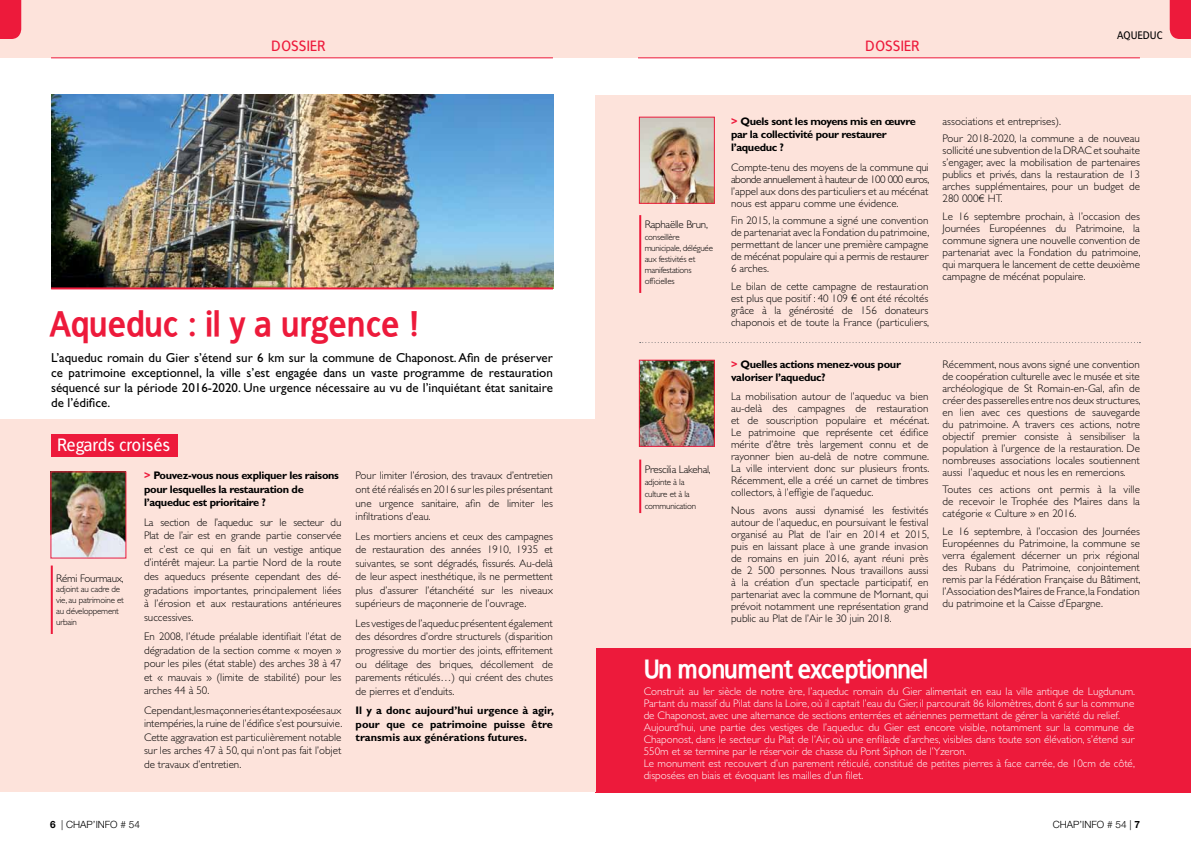
<style>
.page{position:relative;width:1191px;height:842px;background:#fff}
.page>*{position:absolute;margin:0;border:0;box-sizing:border-box;transform-origin:0 0}
.t1{font:700 35px "Francophil Sans";letter-spacing:.01em;color:#ed1a3b}
.t2{font:700 26px "Francophil Sans";letter-spacing:-.02em;color:#fff}
.t3{font:18px "Francophil Sans";letter-spacing:.015em;color:#fff}
.t4{font:15px "Francophil Sans";letter-spacing:.005em;color:#ed1a3b}
.t5{font:13px/15px "Gill Sans Std";color:#000;text-align:justify}
.t6{font:300 11px/12px "Gill Sans Std";color:#000;text-align:justify}
.t7{font:300 11px/12px "Gill Sans Std";color:#fff}
.t8{font:700 11px/13.4px "Gill Sans Std";letter-spacing:-.03em;color:#000}
.t9{font:300 11px "Gill Sans Std";letter-spacing:-.025em;color:#000}
.t10{font:11px "Francophil Sans";color:#000}
.t11{font:300 10px "Helvetica Neue LT Std";color:#000}
.t12{font:300 9px/10.8px "Gill Sans Std";letter-spacing:-.025em;color:#000}
.s1{color:#ed1a3b}
.s2{font-weight:700}
</style>
<div class="page">
<div style="left:595px;top:95px;width:596px;height:697px;background:#fde3db"></div>
<div style="left:595px;top:648px;width:596px;height:144px;background:#ed1a3b"></div>
<div style="left:0;top:419px;width:595px;height:373px;background:#fde3db"></div>
<div style="left:0;top:0;width:1191px;height:58px;background:#fde3db"></div>
<hr style="left:51px;top:57px;width:502px;height:1px;background:#ed1a3b">
<hr style="left:638px;top:57px;width:502px;height:1px;background:#ed1a3b">
<svg style="left:1169px;top:0;width:22px;height:39px"></svg>
<svg style="left:0;top:0;width:21px;height:39px"></svg>
<img style="left:53px;top:474px;width:71px;height:82px">
<hr style="left:51px;top:565px;width:2px;height:69px;background:#ed1a3b">
<img style="left:51px;top:95px;width:502px;height:192px">
<div style="left:51px;top:434px;width:126px;height:23px;background:#ed1a3b"></div>
<hr style="left:51px;top:287px;width:502px;height:2px;background:#ed1a3b">
<img style="left:641px;top:119px;width:71px;height:82px">
<img style="left:641px;top:362px;width:71px;height:82px">
<div style="left:639px;top:360px;width:75px;height:86px;border:1px solid #ed1a3b"></div>
<hr style="left:639px;top:215px;width:2px;height:78px;background:#ed1a3b">
<hr style="left:639px;top:460px;width:2px;height:53px;background:#ed1a3b">
<svg style="left:640px;top:342px;width:500px;height:1px"></svg>
<h3 class="t4" style="left:271px;top:37px;width:56px">DOSSIER</h3>
<h3 class="t4" style="left:865px;top:37px;width:56px">DOSSIER</h3>
<p class="t10" style="left:1117px;top:29px;width:21px">aqueduc</p>
<h1 class="t1" style="left:50px;top:303px;width:371px">Aqueduc : il y a urgence !</h1>
<p class="t9" style="left:644px;top:219px;width:65px">Raphaëlle Brun,</p>
<p class="t12" style="left:644px;top:232px;width:70px">conseillère municipale, déléguée aux festivités et manifestations officielles</p>
<p class="t8" style="left:731px;top:114px;width:186px"><span class="s1">&gt;</span> Quels sont les moyens mis en œuvre par la collectivité pour restaurer l’aqueduc ?</p>
<p class="t6" style="left:731px;top:161px;width:200px">Compte-tenu des moyens de la commune qui abonde annuellement à hauteur de 100 000 euros, l’appel aux dons des particuliers et au mécénat nous est apparu comme une évidence.</p>
<p class="t6" style="left:731px;top:215px;width:200px">Fin 2015, la commune a signé une convention de partenariat avec la Fondation du patrimoine, permettant de lancer une première campagne de mécénat populaire qui a permis de restaurer 6 arches.</p>
<p class="t6" style="left:731px;top:280px;width:200px">Le bilan de cette campagne de restauration est plus que positif : 40 109 € ont été récoltés grâce à la générosité de 156 donateurs chaponois et de toute la France (particuliers,</p>
<p class="t6" style="left:942px;top:112px;width:199px;line-height:17.7px">associations et entreprises).<br>Pour 2018-2020, la commune a de nouveau</p>
<p class="t6" style="left:942px;top:145px;width:199px">sollicité une subvention de la DRAC et souhaite s’engager, avec la mobilisation de partenaires publics et privés, dans la restauration de 13 arches supplémentaires, pour un budget de 280 000€ HT.</p>
<p class="t6" style="left:942px;top:210px;width:200px">Le 16 septembre prochain, à l’occasion des Journées Européennes du Patrimoine, la commune signera une nouvelle convention de partenariat avec la Fondation du patrimoine, qui marquera le lancement de cette deuxième campagne de mécénat populaire.</p>
<p class="t5" style="left:51px;top:350px;width:503px">L’aqueduc romain du Gier s’étend sur 6 km sur la commune de Chaponost. Afin de préserver ce patrimoine exceptionnel, la ville s’est engagée dans un vaste programme de restauration séquencé sur la période 2016-2020. Une urgence nécessaire au vu de l’inquiétant état sanitaire de l’édifice.</p>
<h3 class="t3" style="left:57px;top:435px;width:114px">Regards croisés</h3>
<p class="t9" style="left:56px;top:572px;width:69px">Rémi Fourmaux,</p>
<p class="t12" style="left:56px;top:584px;width:69px">adjoint au cadre de vie, au patrimoine et au développement urbain</p>
<p class="t8" style="left:144px;top:469px;width:196px"><span class="s1">&gt;</span> Pouvez-vous nous expliquer les raisons pour lesquelles la restauration de l’aqueduc est prioritaire ?</p>
<p class="t6" style="left:144px;top:515px;width:199px;line-height:13.6px">La section de l’aqueduc sur le secteur du Plat de l’air est en grande partie conservée et c’est ce qui en fait un vestige antique d’intérêt majeur. La partie N ord de la route des aqueducs présente cependant des dé&shy;gradations importantes, principalement liées à l’érosion et aux restaurations antérieures successives.</p>
<p class="t6" style="left:144px;top:630px;width:199px;line-height:13.6px">En 2008, l’étude préalable identifiait l’état de dégradation de la section comme « moyen » pour les piles (état stable) des arches 38 à 47 et « mauvais » (limite de stabilité) pour les arches 44 à 50.</p>
<p class="t6" style="left:144px;top:703px;width:200px;line-height:13.6px">Cependant,les maçonneries étant exposées aux intempéries, la ruine de l’édifice s’est poursuivie.<br>Cette aggravation est particulièrement notable sur les arches 47 à 50, qui n’ont pas fait l’objet de travaux d’entretien.</p>
<p class="t6" style="left:355px;top:469px;width:199px;line-height:13.6px">Pour limiter l’érosion, des travaux d’entretien ont été réalisés en 2016 sur les piles présentant une urgence sanitaire, afin de limiter les infiltrations d’eau.</p>
<p class="t6" style="left:355px;top:529px;width:199px;line-height:13.6px">Les mortiers anciens et ceux des campagnes de restauration des années 1910, 1935 et suivantes, se sont dégradés, fissurés. Au-delà de leur aspect inesthétique, ils ne permettent plus d’assurer l’étanchéité sur les niveaux supérieurs de maçonnerie de l’ouvrage.</p>
<p class="t6" style="left:355px;top:616px;width:199px;line-height:13.6px">Les vestiges de l’aqueduc présentent également des désordres d’ordre structurels (disparition progressive du mortier des joints, effritement ou délitage des briques, décollement de parements réticulés…) qui créent des chutes de pierres et d’enduits.</p>
<p class="t8" style="left:355px;top:703px;width:200px;text-align:justify">I l y a donc aujourd’hui urgence à agir, pour que ce patrimoine puisse être transmis aux générations futures.</p>
<p class="t9" style="left:644px;top:463px;width:68px">Prescilia Lakehal,</p>
<p class="t12" style="left:644px;top:476px;width:53px;line-height:12px">adjointe à la culture et à la communication</p>
<p class="t8" style="left:731px;top:357px;width:171px"><span class="s1">&gt;</span> Quelles actions menez-vous pour valoriser l’aqueduc?</p>
<p class="t6" style="left:731px;top:391px;width:200px">La mobilisation autour de l’aqueduc va bien au-delà des campagnes de restauration et de souscription populaire et mécénat.<br>Le patrimoine que représente cet édifice mérite d’être très largement connu et de rayonner bien au-delà de notre commune.<br>La ville intervient donc sur plusieurs fronts.<br>Récemment, elle a créé un carnet de timbres collectors, à l’effigie de l’aqueduc.</p>
<p class="t6" style="left:731px;top:504px;width:200px">N ous avons aussi dynamisé les festivités autour de l’aqueduc, en poursuivant le festival organisé au Plat de l’air en 2014 et 2015, puis en laissant place à une grande invasion de romains en juin 2016, ayant réuni près de 2 500 personnes. Nous travaillons aussi à la création d’un spectacle participatif, en partenariat avec la commune de M ornant, qui prévoit notamment une représentation grand public au Plat de l’Air le 30 juin 2018.</p>
<p class="t6" style="left:942px;top:358px;width:200px">Récemment, nous avons signé une convention de coopération culturelle avec le musée et site archéologique de St Romain-en-Gal, afin de créer des passerelles entre nos deux structures, en lien avec ces questions de sauvegarde du patrimoine. A travers ces actions, notre objectif premier consiste à sensibiliser la population à l’urgence de la restauration. De nombreuses associations locales soutiennent aussi l’aqueduc et nous les en remercions.</p>
<p class="t6" style="left:942px;top:484px;width:199px">Toutes ces actions ont permis à la ville de recevoir le Trophée des Maires dans la catégorie « Culture » en 2016.</p>
<p class="t6" style="left:942px;top:525px;width:200px">Le 16 septembre, à l’occasion des Journées Européennes du Patrimoine, la commune se verra également décerner un prix régional des Rubans du Patrimoine, conjointement remis par la Fédération Française du Bâtiment, l’Association des Maires de France, la Fondation du patrimoine et la Caisse d’Epargne.</p>
<h2 class="t2" style="left:643px;top:654px;width:287px">Un monument exceptionnel</h2>
<p class="t7" style="left:643px;top:685px;width:493px">Construit au Ier siècle de notre ère, l’aqueduc romain du Gier alimentait en eau la ville antique de Lugdunum.<br>Partant du massif du Pilat dans la Loire, où il captait l’eau du Gier, il parcourait 86 kilomètres, dont 6 sur la commune de Chaponost, avec une alternance de sections enterrées et aériennes permettant de gérer la variété du relief.<br>Aujourd’hui, une partie des vestiges de l’aqueduc du Gier est encore visible, notamment sur la commune de Chaponost, dans le secteur du Plat de l’Air, où une enfilade d’arches, visibles dans toute son élévation, s’étend sur 550m et se termine par le réservoir de chasse du Pont Siphon de l’Yzeron.<br>Le monument est recouvert d’un parement réticulé, constitué de petites pierres à face carrée, de 10cm de côté, disposées en biais et évoquant les mailles d’un filet.</p>
<p class="t11" style="left:50px;top:818px;width:91px"><span class="s2">6</span> | CHAP’INFO # 54</p>
<p class="t11" style="left:1052px;top:818px;width:89px">CHAP’INFO # 54 | <span class="s2">7</span></p>
</div>
